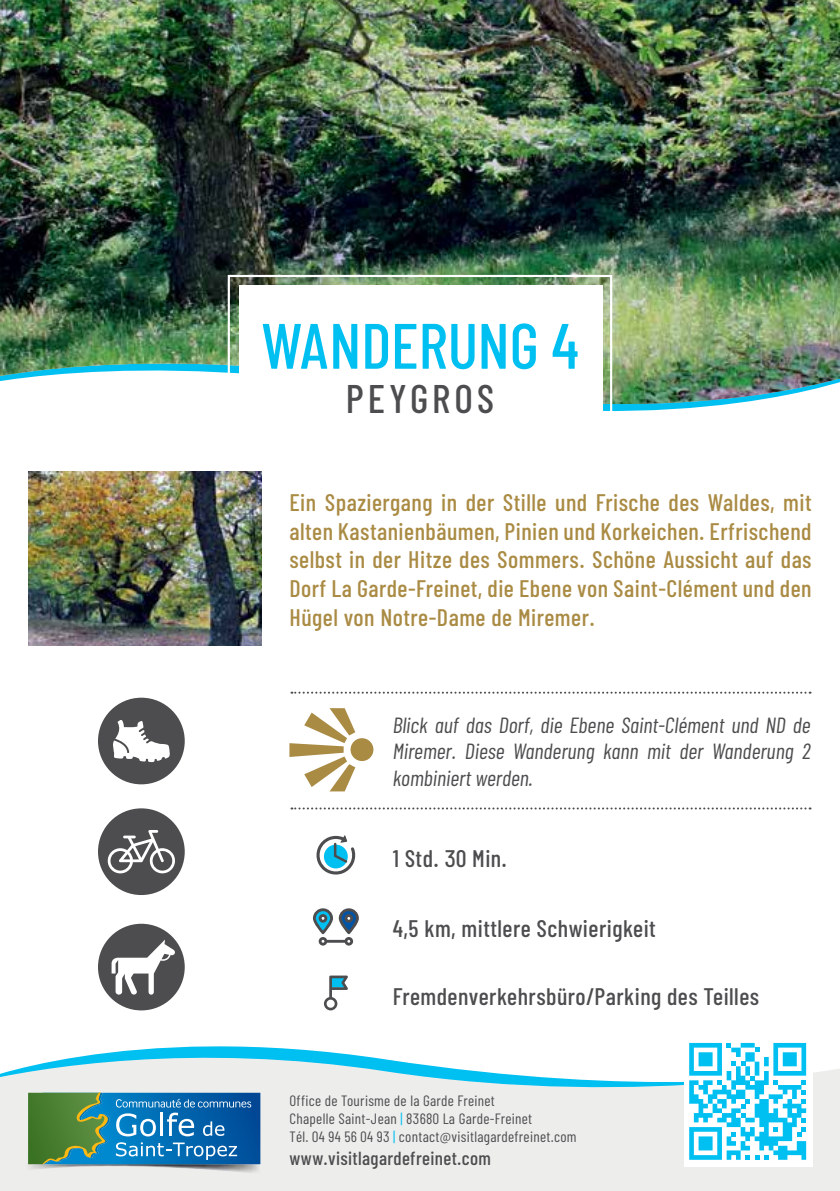
<style>
.page{position:relative;width:840px;height:1191px;background:#fff}
.page>*{position:absolute;margin:0;border:0;box-sizing:border-box;transform-origin:0 0}
.t1{font:500 64px "Barlow Condensed";color:#00c0f2}
.t2{font:500 40px "Barlow Condensed";letter-spacing:.1em;color:#4d4d4f}
.t3{font:500 24px/28.8px "Barlow Condensed";letter-spacing:.02em;color:#aa8b44;text-align:justify}
.t4{font:500 24px "Barlow Condensed";letter-spacing:.02em;color:#4d4d4f}
.t5{font:italic 22px/26.4px "Barlow Condensed";color:#4d4d4f;text-align:justify}
.t6{font:500 19px "Barlow Condensed";letter-spacing:.02em;color:#4d4d4f}
.t7{font:15px/18px "Barlow Condensed";letter-spacing:.02em;color:#4d4d4f}
.s1{color:#00c0f2}
</style>
<div class="page">
<img style="left:0;top:0;width:839px;height:404px">
<div style="left:239px;top:285px;width:363px;height:248px;background:#fff"></div>
<div style="left:227px;top:275px;width:385px;height:269px;border:2px solid #fff"></div>
<img style="left:28px;top:472px;width:234px;height:173px">
<svg style="left:291px;top:691px;width:519px;height:2px"></svg>
<svg style="left:291px;top:807px;width:519px;height:2px"></svg>
<div style="left:350px;top:738px;width:23px;height:23px;background:#aa8b44;border-radius:50%"></div>
<svg style="left:289px;top:708px;width:66px;height:83px"></svg>
<svg style="left:316px;top:835px;width:39px;height:40px"></svg>
<svg style="left:324px;top:975px;width:24px;height:35px"></svg>
<div style="left:98px;top:697px;width:87px;height:87px;background:#4d4d4f;border-radius:50%"></div>
<svg style="left:113px;top:720px;width:57px;height:42px"></svg>
<svg style="left:313px;top:908px;width:45px;height:37px"></svg>
<div style="left:98px;top:808px;width:87px;height:87px;background:#4d4d4f;border-radius:50%"></div>
<svg style="left:107px;top:830px;width:68px;height:44px"></svg>
<div style="left:98px;top:923px;width:87px;height:87px;background:#4d4d4f;border-radius:50%"></div>
<svg style="left:111px;top:939px;width:64px;height:55px"></svg>
<svg style="left:0;top:1046px;width:839px;height:145px;background:#ddecef"></svg>
<div style="left:683px;top:1037px;width:128px;height:129px;background:#fff"></div>
<img style="left:22px;top:1136px;width:239px;height:38px">
<svg style="left:28px;top:1092px;width:232px;height:72px;background:#2f7e94"></svg>
<svg style="left:689px;top:1043px;width:116px;height:116px"></svg>
<h1 class="t1" style="left:261px;top:306px;width:319px">Wanderung 4</h1>
<h2 class="t2" style="left:345px;top:373px;width:150px">Peygros</h2>
<p class="t3" style="left:289px;top:487px;width:523px">Ein Spaziergang in der Stille und Frische des Waldes, mit alten Kastanienbäumen, Pinien und Korkeichen. Erfrischend selbst in der Hitze des Sommers. Schöne Aussicht auf das Dorf La Garde-Freinet, die Ebene von Saint-Clément und den Hügel von Notre-Dame de Miremer.</p>
<p class="t5" style="left:392px;top:711px;width:419px">Blick auf das Dorf, die Ebene Saint-Clément und ND de Miremer. Diese Wanderung kann mit der Wanderung 2 kombiniert werden.</p>
<p class="t4" style="left:392px;top:843px;width:116px">1 Std. 30 Min.</p>
<p class="t4" style="left:392px;top:913px;width:264px">4,5 km, mittlere Schwierigkeit</p>
<p class="t4" style="left:392px;top:981px;width:368px">Fremdenverkehrsbüro/Parking des Teilles</p>
<p class="t7" style="left:289px;top:1091px;width:288px">Office de Tourisme de la Garde Freinet<br>Chapelle Saint-Jean <span class="s1">|</span> 83680 La Garde-Freinet<br>Tél. 04 94 56 04 93 <span class="s1">|</span> contact@visitlagardefreinet.com</p>
<p class="t6" style="left:289px;top:1146px;width:203px">www.visitlagardefreinet.com</p>
</div>
